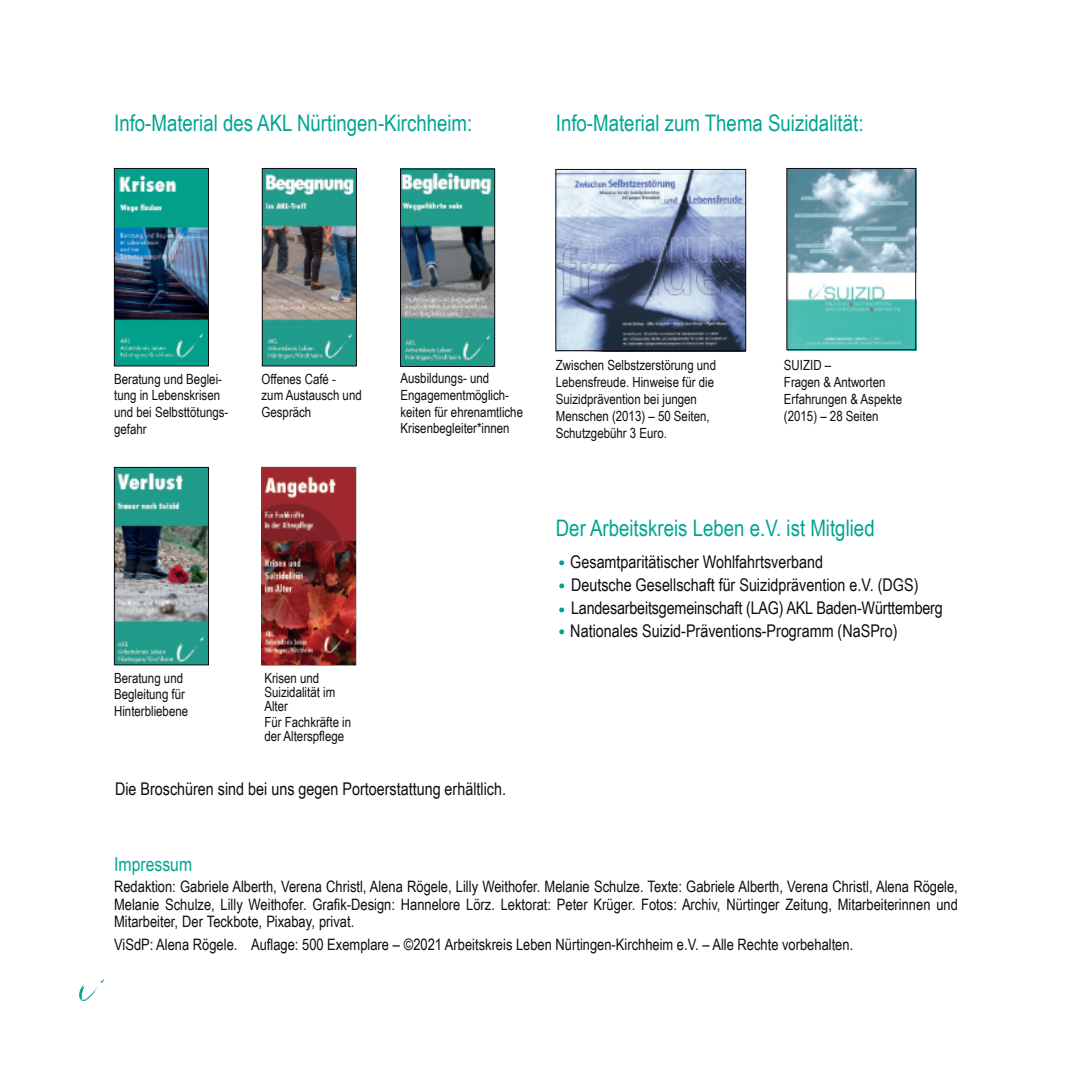
<style>
.page{position:relative;width:1072px;height:1072px;background:#fff}
.page>*{position:absolute;margin:0;border:0;box-sizing:border-box;transform-origin:0 0}
.t1{font:22.75px "Arial Narrow";color:#00a592}
.t2{font:22.75px "Arial Narrow";color:#00a591}
.t3{font:19.25px "Arial Narrow";color:#00a592}
.t4{font:17.5px/22.8px "Arial Narrow";color:#0e0b13}
.t5{font:15.75px/17.5px "Arial Narrow";color:#0e0c14;text-align:justify}
.t6{font:14px/16.8px "Arial Narrow";color:#0e0c14}
</style>
<div class="page">
<svg style="left:79px;top:979px;width:25px;height:22px"></svg>
<img style="left:557px;top:171px;width:187px;height:178px">
<div style="left:555px;top:169px;width:191px;height:182px;border:1px solid #0e0c14"></div>
<img style="left:788px;top:169px;width:128px;height:181px">
<div style="left:786px;top:168px;width:129px;height:182px;border:1px solid #0e0c14"></div>
<img style="left:116px;top:170px;width:91px;height:194px">
<div style="left:114px;top:168px;width:95px;height:198px;border:1px solid #0e0c14"></div>
<img style="left:264px;top:170px;width:90px;height:194px">
<div style="left:262px;top:168px;width:94px;height:198px;border:1px solid #0e0c14"></div>
<img style="left:261px;top:467px;width:95px;height:197px">
<img style="left:400px;top:168px;width:94px;height:197px">
<div style="left:400px;top:169px;width:95px;height:198px;border:1px solid #0e0c14"></div>
<img style="left:116px;top:469px;width:91px;height:194px">
<div style="left:114px;top:467px;width:95px;height:198px;border:1px solid #0e0c14"></div>
<svg style="left:559px;top:560px;width:5px;height:5px"></svg>
<svg style="left:559px;top:583px;width:5px;height:5px"></svg>
<svg style="left:559px;top:629px;width:5px;height:5px"></svg>
<svg style="left:559px;top:607px;width:5px;height:5px"></svg>
<h1 class="t1" style="left:114px;top:114px;width:360px">Info-Material des AKL Nürtingen-Kirchheim:</h1>
<h1 class="t1" style="left:556px;top:114px;width:309px">Info-Material zum Thema Suizidalität:</h1>
<p class="t6" style="left:114px;top:371px;width:116px">Beratung und Beglei&shy;tung in Lebenskrisen und bei Selbsttötungs&shy;gefahr</p>
<p class="t6" style="left:261px;top:371px;width:102px">Offenes Café -<br>zum Austausch und<br>Gespräch</p>
<p class="t6" style="left:400px;top:371px;width:124px">Ausbildungs- und<br>Engagementmöglich&shy;keiten für ehrenamtliche<br>Krisenbegleiter*innen</p>
<p class="t6" style="left:114px;top:670px;width:76px">Beratung und<br>Begleitung für<br>Hinterbliebene</p>
<p class="t6" style="left:264px;top:672px;width:72px;line-height:14px">Krisen und<br>Suizidalität im<br>Alter</p>
<p class="t6" style="left:264px;top:716px;width:88px;line-height:14px">Für Fachkräfte in der Alterspflege</p>
<p class="t4" style="left:115px;top:779px;width:392px">Die Broschüren sind bei uns gegen Portoerstattung erhältlich.</p>
<p class="t6" style="left:556px;top:358px;width:162px">Zwischen Selbstzerstörung und<br>Lebensfreude. Hinweise für die<br>Suizidprävention bei jungen<br>Menschen (2013) – 50 Seiten,<br>Schutzgebühr 3 Euro.</p>
<p class="t6" style="left:784px;top:358px;width:120px">SUIZID –<br>Fragen &amp; Antworten<br>Erfahrungen &amp; Aspekte (2015) – 28 Seiten</p>
<h1 class="t2" style="left:556px;top:519px;width:320px">Der Arbeitskreis Leben e.V. ist Mitglied</h1>
<p class="t4" style="left:570px;top:552px;width:374px">Gesamtparitätischer Wohlfahrtsverband<br>Deutsche Gesellschaft für Suizidprävention e.V. (DGS)<br>Landesarbeitsgemeinschaft (LAG) AKL Baden-Württemberg Nationales Suizid-Präventions-Programm (NaSPro)</p>
<h2 class="t3" style="left:114px;top:857px;width:80px">Impressum</h2>
<p class="t5" style="left:114px;top:879px;width:845px">Redaktion: Gabriele Alberth, Verena Christl, Alena Rögele, Lilly Weithofer. Melanie Schulze. Texte: Gabriele Alberth, Verena Christl, Alena Rögele, Melanie Schulze, Lilly Weithofer. Grafik-Design: Hannelore Lörz. Lektorat: Peter Krüger. Fotos: Archiv, Nürtinger Zeitung, Mitarbeiterinnen und Mitarbeiter, Der Teckbote, Pixabay, privat.</p>
<p class="t5" style="left:114px;top:937px;width:740px">ViSdP: Alena Rögele. Auflage: 500 Exemplare – ©2021 Arbeitskreis Leben Nürtingen-Kirchheim e.V. – Alle Rechte vorbehalten.</p>
</div>
